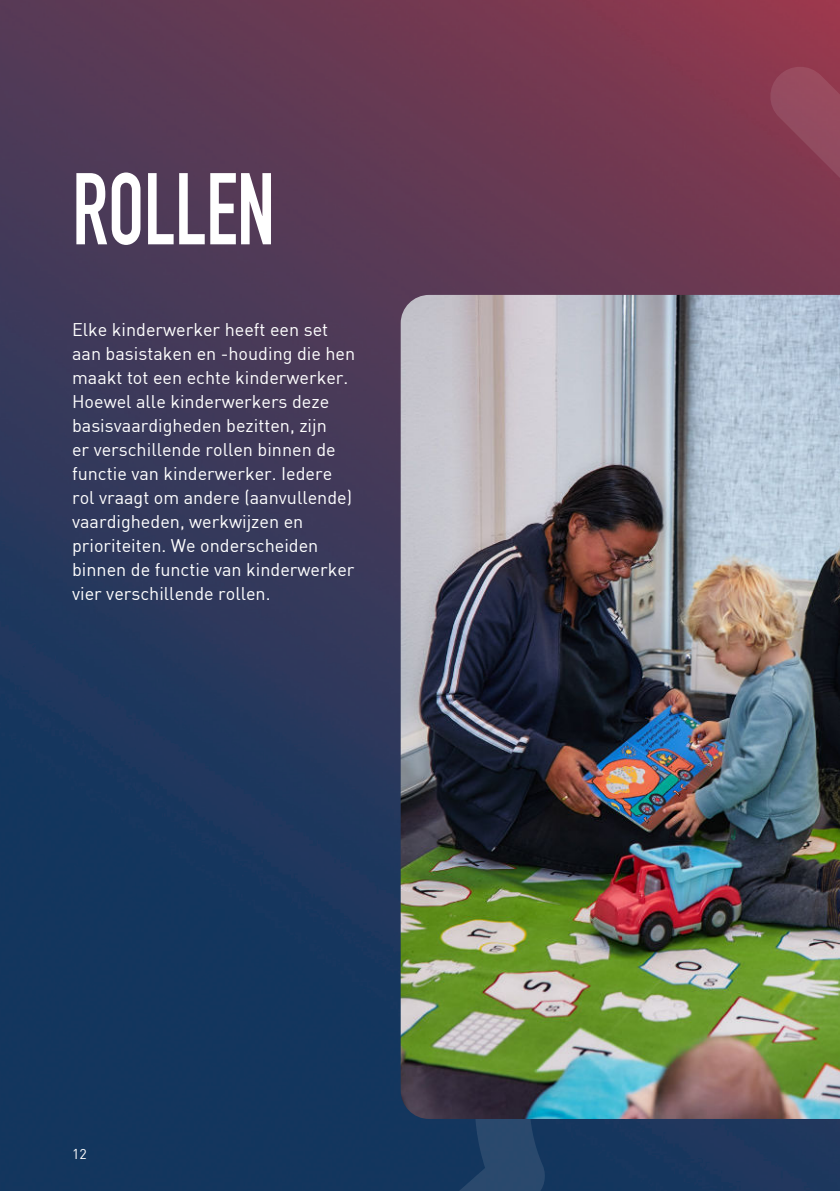
<style>
.page{position:relative;width:840px;height:1191px;background:#fff}
.page>*{position:absolute;margin:0;border:0;box-sizing:border-box;transform-origin:0 0}
.t1{font:700 100px "DIN Condensed";color:#fff;scale:.84 1}
.t2{font:18px/24px "Dinreg";color:#fff}
.t3{font:14px "Dinreg";color:#fff}
</style>
<div class="page">
<img style="left:0;top:0;width:839px;height:1191px">
<svg style="left:309px;top:991px;width:242px;height:200px;background:#163860"></svg>
<svg style="left:767px;top:64px;width:72px;height:146px;background:#8a4056"></svg>
<img style="left:400px;top:295px;width:439px;height:824px">
<h1 class="t1" style="left:72px;top:156px;width:242px">ROLLEN</h1>
<p class="t2" style="left:72px;top:319px;width:284px">Elke kinderwerker heeft een set aan basistaken en -houding die hen maakt tot een echte kinderwerker.<br>Hoewel alle kinderwerkers deze basisvaardigheden bezitten, zijn<br>er verschillende rollen binnen de functie van kinderwerker. Iedere rol vraagt om andere (aanvullende) vaardigheden, werkwijzen en prioriteiten. We onderscheiden binnen de functie van kinderwerker vier verschillende rollen.</p>
<p class="t3" style="left:72px;top:1148px;width:16px">12</p>
</div>
